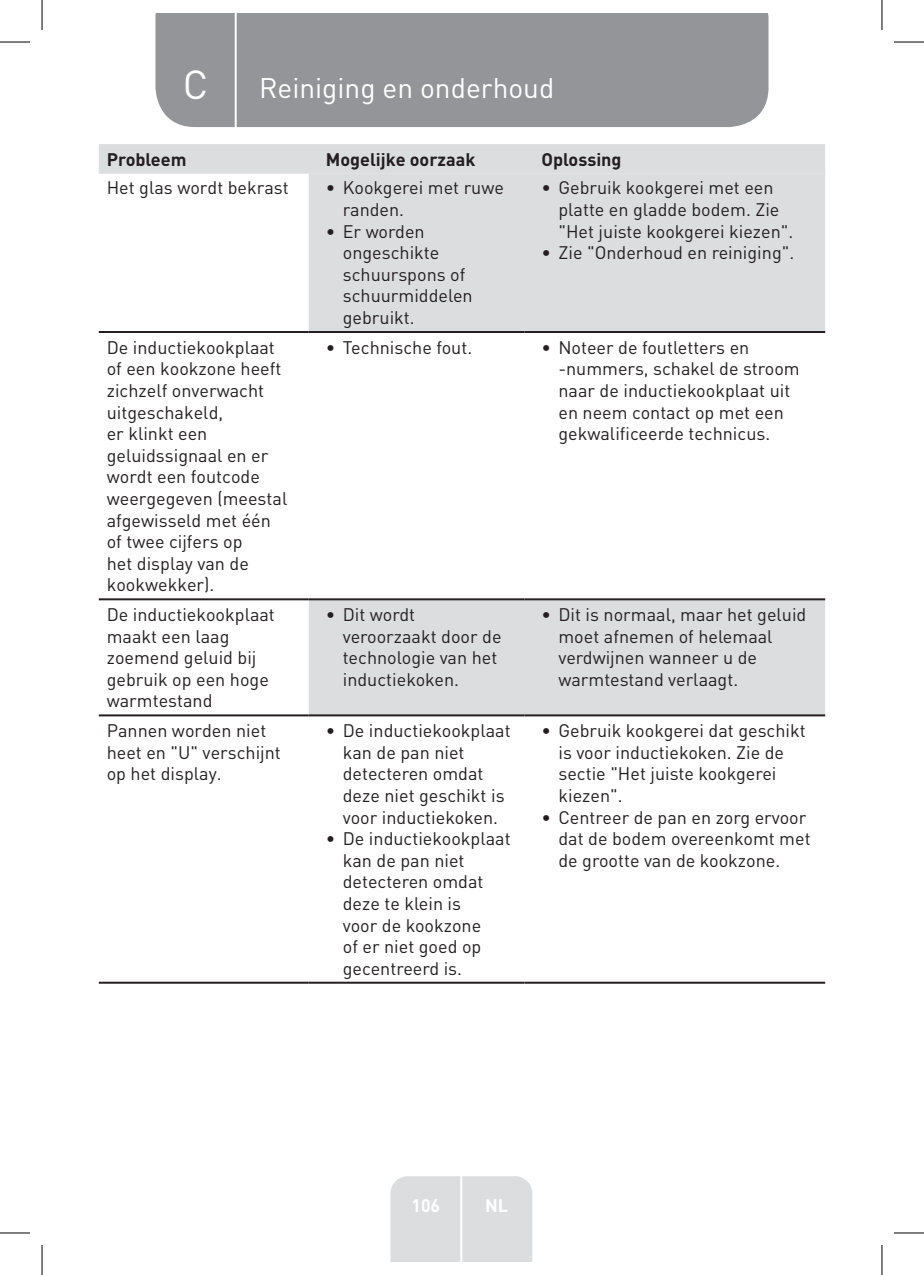
<style>
.page{position:relative;width:924px;height:1275px;background:#fff}
.page>*{position:absolute;margin:0;border:0;box-sizing:border-box;transform-origin:0 0}
.t1{font:40px "DIN Pro";color:#fff}
.TitreGauche__gabarit{font:28px "DIN Pro";color:#fff}
.Left__Table{font:18px/21.6px "DIN Pro";color:#231f20}
.Headline__Table{font:700 18px "DIN Pro";color:#231f20}
.t2{font:700 18px "DIN Pro";color:#fff}
</style>
<div class="page">
<div style="left:155px;top:14px;width:613px;height:113px;background:#939598"></div>
<div style="left:390px;top:1176px;width:142px;height:85px;background:#dcdddf"></div>
<hr style="left:460px;top:1153px;width:2px;height:108px;background:#fff">
<hr style="left:234px;top:14px;width:2px;height:116px;background:#fff">
<div style="left:99px;top:144px;width:725px;height:30px;background:#dcdddf"></div>
<svg style="left:308px;top:174px;width:516px;height:540px;fill:#dcdddf"></svg>
<hr style="left:99px;top:331px;width:209px;height:2px;background:#231f20">
<hr style="left:308px;top:331px;width:216px;height:2px;background:#231f20">
<hr style="left:524px;top:331px;width:300px;height:2px;background:#231f20">
<hr style="left:99px;top:598px;width:209px;height:2px;background:#231f20">
<hr style="left:308px;top:598px;width:216px;height:2px;background:#231f20">
<hr style="left:524px;top:598px;width:300px;height:2px;background:#231f20">
<hr style="left:99px;top:714px;width:209px;height:2px;background:#231f20">
<hr style="left:308px;top:714px;width:216px;height:2px;background:#231f20">
<hr style="left:524px;top:714px;width:300px;height:2px;background:#231f20">
<hr style="left:99px;top:981px;width:209px;height:2px;background:#231f20">
<hr style="left:308px;top:981px;width:216px;height:2px;background:#231f20">
<hr style="left:524px;top:981px;width:300px;height:2px;background:#231f20">
<hr style="left:0;top:42px;width:30px;height:1px;background:#000">
<hr style="left:893px;top:42px;width:30px;height:1px;background:#000">
<hr style="left:0;top:1232px;width:30px;height:1px;background:#000">
<hr style="left:893px;top:1232px;width:30px;height:1px;background:#000">
<hr style="left:42px;top:0;width:1px;height:30px;background:#000">
<hr style="left:42px;top:1245px;width:1px;height:30px;background:#000">
<hr style="left:881px;top:0;width:1px;height:30px;background:#000">
<hr style="left:881px;top:1245px;width:1px;height:30px;background:#000">
<p class="t1" style="left:183px;top:57px;width:27px">C</p>
<p class="TitreGauche__gabarit" style="left:259px;top:69px;width:296px">Reiniging en onderhoud</p>
<p class="Headline__Table" style="left:107px;top:147px;width:81px">Probleem</p>
<p class="Headline__Table" style="left:325px;top:147px;width:151px">Mogelijke oorzaak</p>
<p class="Headline__Table" style="left:541px;top:147px;width:82px">Oplossing</p>
<p class="Left__Table" style="left:107px;top:176px;width:183px">Het glas wordt bekrast</p>
<p class="Left__Table" style="left:342px;top:176px;width:162px;text-indent:-17px">• Kookgerei met ruwe randen.</p>
<p class="Left__Table" style="left:342px;top:220px;width:131px;text-indent:-17px">• Er worden ongeschikte schuurspons of schuurmiddelen gebruikt.</p>
<p class="Left__Table" style="left:558px;top:176px;width:236px;text-indent:-17px">• Gebruik kookgerei met een platte en gladde bodem. Zie "Het juiste kookgerei kiezen".</p>
<p class="Left__Table" style="left:541px;top:241px;width:254px">• Zie "Onderhoud en reiniging".</p>
<p class="Left__Table" style="left:107px;top:336px;width:182px">De inductiekookplaat of een kookzone heeft zichzelf onverwacht uitgeschakeld,<br>er klinkt een geluidssignaal en er wordt een foutcode weergegeven (meestal afgewisseld met één of twee cijfers op<br>het display van de kookwekker).</p>
<p class="Left__Table" style="left:325px;top:336px;width:148px">• Technische fout.</p>
<p class="Left__Table" style="left:558px;top:336px;width:243px;text-indent:-17px">• Noteer de foutletters en -nummers, schakel de stroom naar de inductiekookplaat uit en neem contact op met een gekwalificeerde technicus.</p>
<p class="Left__Table" style="left:107px;top:603px;width:170px">De inductiekookplaat maakt een laag zoemend geluid bij gebruik op een hoge warmtestand</p>
<p class="Left__Table" style="left:342px;top:603px;width:160px;text-indent:-17px">• Dit wordt veroorzaakt door de technologie van het inductiekoken.</p>
<p class="Left__Table" style="left:558px;top:603px;width:249px;text-indent:-17px">• Dit is normaal, maar het geluid moet afnemen of helemaal verdwijnen wanneer u de warmtestand verlaagt.</p>
<p class="Left__Table" style="left:107px;top:719px;width:176px">Pannen worden niet heet en "U" verschijnt op het display.</p>
<p class="Left__Table" style="left:342px;top:719px;width:169px;text-indent:-17px">• De inductiekookplaat kan de pan niet detecteren omdat deze niet geschikt is voor inductiekoken.</p>
<p class="Left__Table" style="left:342px;top:827px;width:169px;text-indent:-17px">• De inductiekookplaat kan de pan niet detecteren omdat deze te klein is<br>voor de kookzone<br>of er niet goed op gecentreerd is.</p>
<p class="Left__Table" style="left:558px;top:719px;width:249px;text-indent:-17px">• Gebruik kookgerei dat geschikt is voor inductiekoken. Zie de sectie "Het juiste kookgerei kiezen".</p>
<p class="Left__Table" style="left:558px;top:805px;width:253px;text-indent:-17px">• Centreer de pan en zorg ervoor dat de bodem overeenkomt met de grootte van de kookzone.</p>
<p class="t2" style="left:411px;top:1192px;width:30px">106</p>
<p class="t2" style="left:485px;top:1192px;width:25px">NL</p>
</div>
